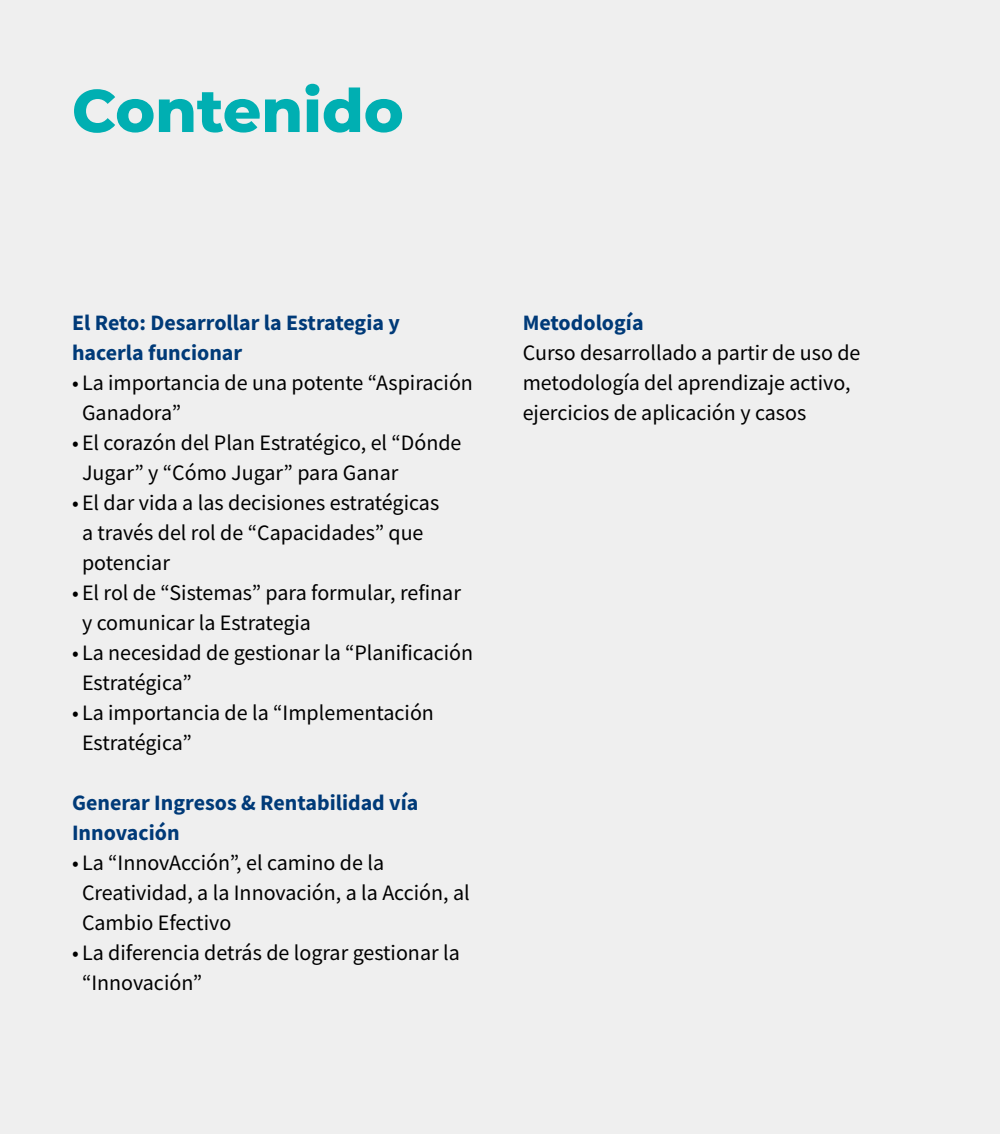
<style>
.page{position:relative;width:1000px;height:1134px;background:#efefef}
.page>*{position:absolute;margin:0;border:0;box-sizing:border-box;transform-origin:0 0}
.t1{font:800 60px "Montserrat";color:#00afb2}
.t2{font:22px/30px "Source Sans Pro";color:#000}
.t3{font:700 22px/30px "Source Sans Pro";color:#003a78}
</style>
<div class="page">
<h1 class="t1" style="left:72px;top:67px;width:333px">Contenido</h1>
<p class="t3" style="left:72px;top:307px;width:329px">El Reto: Desarrollar la Estrategia y hacerla funcionar</p>
<p class="t2" style="left:82px;top:368px;width:392px;text-indent:-10px">• La importancia de una potente “Aspiración<br>Ganadora”</p>
<p class="t2" style="left:82px;top:428px;width:381px;text-indent:-10px">• El corazón del Plan Estratégico, el “Dónde<br>Jugar” y “Cómo Jugar” para Ganar</p>
<p class="t2" style="left:82px;top:488px;width:359px;text-indent:-10px">• El dar vida a las decisiones estratégicas a través del rol de “Capacidades” que potenciar</p>
<p class="t2" style="left:82px;top:578px;width:381px;text-indent:-10px">• El rol de “Sistemas” para formular, refinar y comunicar la Estrategia</p>
<p class="t2" style="left:82px;top:638px;width:393px;text-indent:-10px">• La necesidad de gestionar la “Planificación<br>Estratégica”</p>
<p class="t2" style="left:82px;top:698px;width:354px;text-indent:-10px">• La importancia de la “Implementación<br>Estratégica”</p>
<p class="t3" style="left:72px;top:787px;width:348px">Generar Ingresos &amp; Rentabilidad vía<br>Innovación</p>
<p class="t2" style="left:82px;top:848px;width:389px;text-indent:-10px">• La “InnovAcción”, el camino de la<br>Creatividad, a la Innovación, a la Acción, al<br>Cambio Efectivo</p>
<p class="t2" style="left:82px;top:938px;width:379px;text-indent:-10px">• La diferencia detrás de lograr gestionar la “Innovación”</p>
<p class="t3" style="left:523px;top:308px;width:122px">Metodología</p>
<p class="t2" style="left:523px;top:338px;width:339px">Curso desarrollado a partir de uso de metodología del aprendizaje activo, ejercicios de aplicación y casos</p>
</div>
